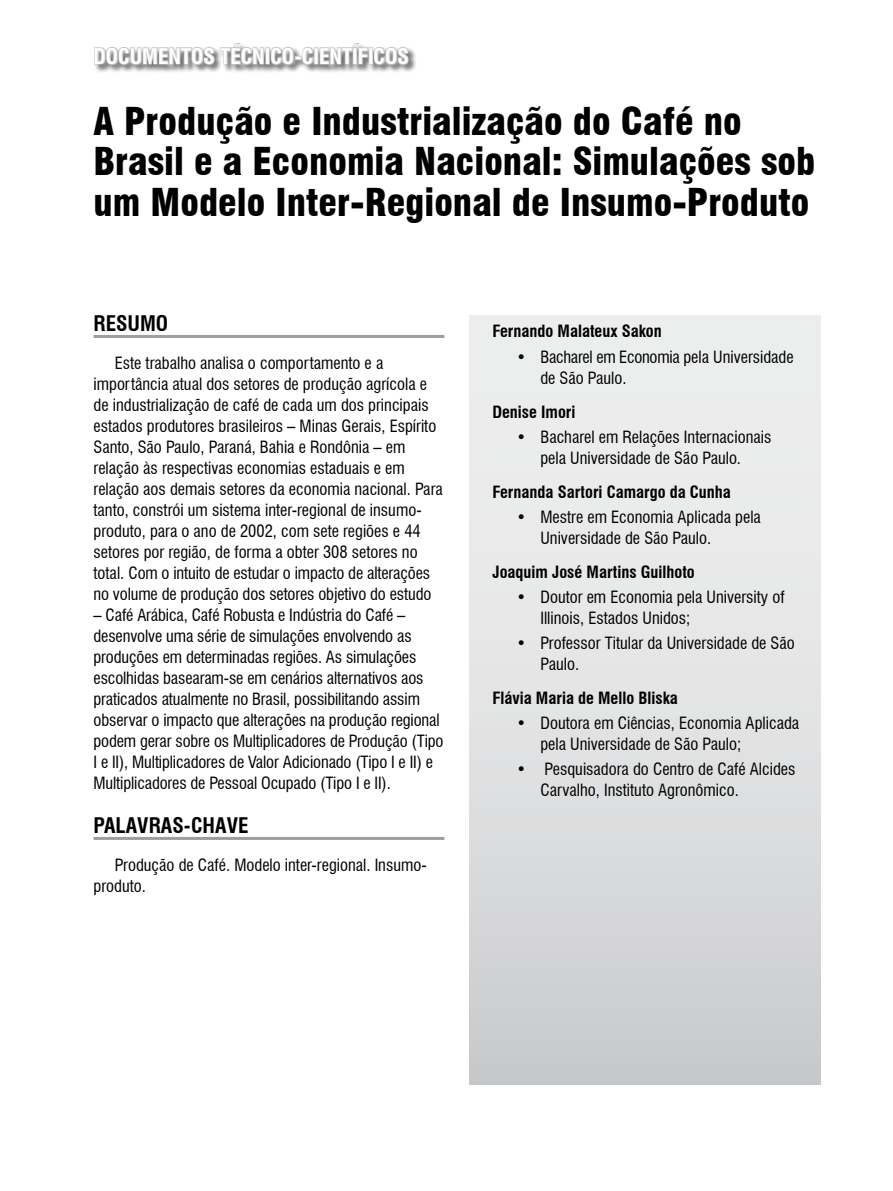
<style>
.page{position:relative;width:893px;height:1191px;background:#fff}
.page>*{position:absolute;margin:0;border:0;box-sizing:border-box;transform-origin:0 0}
.t1{font:900 condensed 37.5px/40.5px "Swiss 721 BT";color:#000}
.t2{font:700 condensed 21px "Swiss 721 BT";color:#fff}
.t3{font:700 condensed 21px "Swiss 721 BT";color:#000}
.t4{font:condensed 16.5px/21px "Swiss 721 BT";color:#000}
.t5{font:700 condensed 16.5px "Swiss 721 BT";color:#000}
</style>
<div class="page">
<div style="left:470px;top:315px;width:351px;height:769px;background:linear-gradient(to bottom,#f3f3f4,#cdced0)"></div>
<div style="left:94px;top:43px;width:324px;height:31px;background:#000;opacity:.6"></div>
<svg style="left:94px;top:43px;width:316px;height:25px"></svg>
<hr style="left:94px;top:335px;width:350px;height:3px;background:#9c9e9f">
<hr style="left:94px;top:837px;width:350px;height:3px;background:#9c9e9f">
<p class="t2" style="left:94px;top:44px;width:317px">Documentos Técnico-Científicos</p>
<h1 class="t1" style="left:94px;top:101px;width:723px">A Produção e Industrialização do Café no<br>Brasil e a Economia Nacional: Simulações sob um Modelo Inter-Regional de Insumo-Produto</h1>
<p class="t3" style="left:94px;top:310px;width:76px">Resumo</p>
<p class="t4" style="left:94px;top:352px;width:351px;text-indent:21px">Este trabalho analisa o comportamento e a importância atual dos setores de produção agrícola e de industrialização de café de cada um dos principais estados produtores brasileiros – Minas Gerais, Espírito Santo, São Paulo, Paraná, Bahia e Rondônia – em relação às respectivas economias estaduais e em relação aos demais setores da economia nacional. Para tanto, constrói um sistema inter-regional de insumo&shy;produto, para o ano de 2002, com sete regiões e 44 setores por região, de forma a obter 308 setores no total. Com o intuito de estudar o impacto de alterações no volume de produção dos setores objetivo do estudo</p>
<p class="t4" style="left:94px;top:604px;width:351px">– Café Arábica, Café Robusta e Indústria do Café – desenvolve uma série de simulações envolvendo as produções em determinadas regiões. As simulações escolhidas basearam-se em cenários alternativos aos praticados atualmente no Brasil, possibilitando assim observar o impacto que alterações na produção regional podem gerar sobre os Multiplicadores de Produção (Tipo I e II), Multiplicadores de Valor Adicionado (Tipo I e II) e Multiplicadores de Pessoal Ocupado (Tipo I e II).</p>
<p class="t3" style="left:94px;top:812px;width:157px">Palavras-chave</p>
<p class="t4" style="left:94px;top:854px;width:335px;text-indent:21px">Produção de Café. Modelo inter-regional. Insumo&shy;produto.</p>
<p class="t5" style="left:492px;top:321px;width:171px">Fernando Malateux Sakon</p>
<p class="t4" style="left:540px;top:346px;width:255px;text-indent:-24px">• Bacharel em Economia pela Universidade de São Paulo.</p>
<p class="t5" style="left:492px;top:401px;width:85px">Denise Imori</p>
<p class="t4" style="left:516px;top:426px;width:257px;text-align:center">• Bacharel em Relações Internacionais pela Universidade de São Paulo.</p>
<p class="t5" style="left:492px;top:481px;width:240px">Fernanda Sartori Camargo da Cunha</p>
<p class="t4" style="left:540px;top:506px;width:222px;text-indent:-24px">• Mestre em Economia Aplicada pela<br>Universidade de São Paulo.</p>
<p class="t5" style="left:492px;top:561px;width:204px">Joaquim José Martins Guilhoto</p>
<p class="t4" style="left:540px;top:586px;width:246px;text-indent:-24px">• Doutor em Economia pela University of<br>Illinois, Estados Unidos;</p>
<p class="t4" style="left:540px;top:632px;width:256px;text-indent:-24px">• Professor Titular da Universidade de São<br>Paulo.</p>
<p class="t5" style="left:492px;top:688px;width:187px">Flávia Maria de Mello Bliska</p>
<p class="t4" style="left:540px;top:712px;width:260px;text-indent:-24px">• Doutora em Ciências, Economia Aplicada pela Universidade de São Paulo;</p>
<p class="t4" style="left:540px;top:759px;width:256px;text-indent:-24px">• Pesquisadora do Centro de Café Alcides<br>Carvalho, Instituto Agronômico.</p>
</div>
